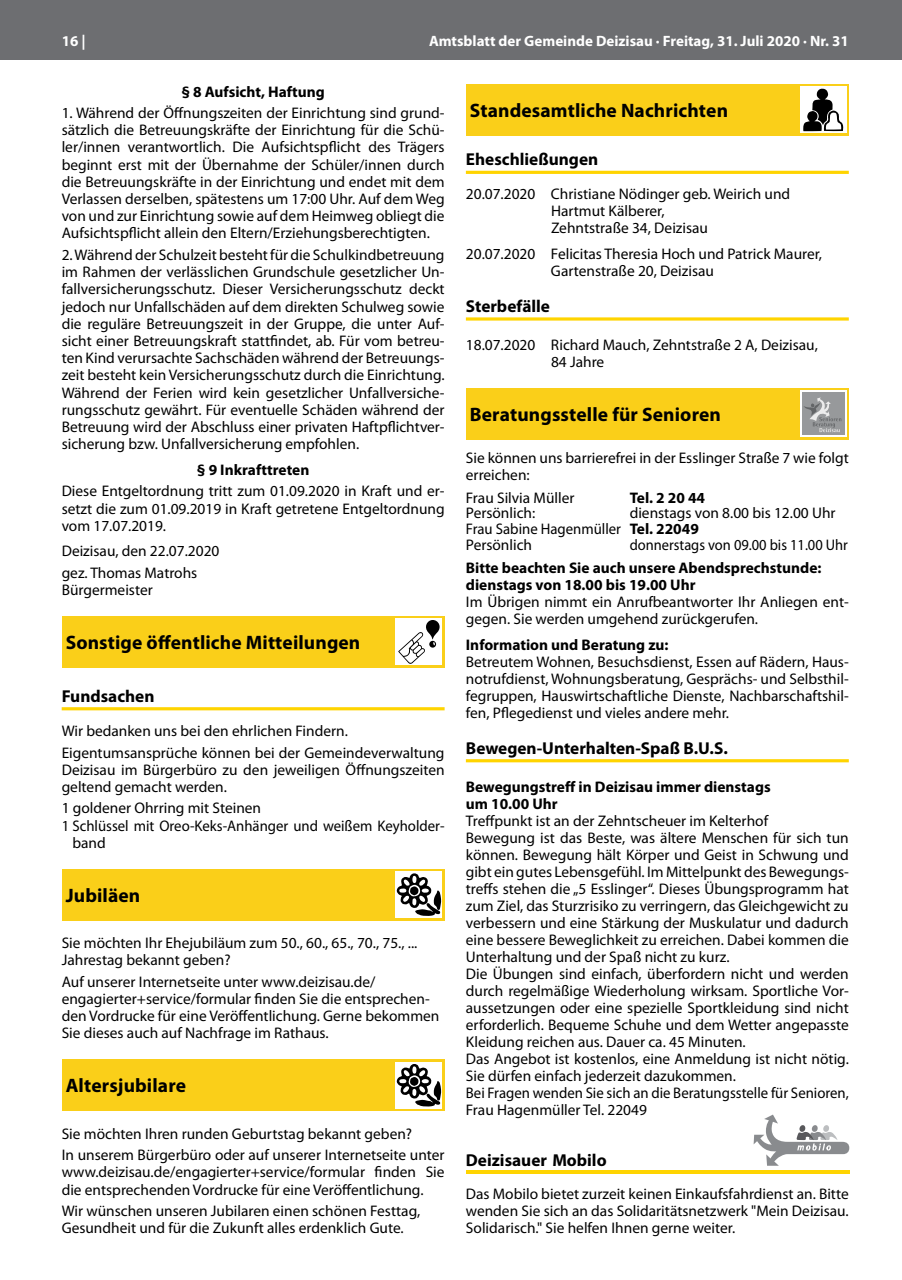
<style>
.page{position:relative;width:902px;height:1280px;background:#fff}
.page>*{position:absolute;margin:0;border:0;box-sizing:border-box;transform-origin:0 0}
.t1{font:700 19.5px "Myriad Pro";letter-spacing:.005em;color:#000}
.t2{font:700 17.25px "Myriad Pro";color:#000}
.t3{font:15.3px/17px "Myriad Pro";color:#000}
.t4{font:700 15.3px/17px "Myriad Pro";color:#000}
.t5{font:15.3px "Myriad Pro";color:#000;scale:.96 1}
.t6{font:15.3px "Myriad Pro";color:#000;scale:.94 1}
.t7{font:700 15px "Myriad Pro";color:#fff}
.s1{font-weight:700}
</style>
<div class="page">
<div style="left:0;top:0;width:901px;height:60px;background:#6d6e71"></div>
<hr style="left:62px;top:707px;width:382px;height:3px;background:#ffd400">
<div style="left:62px;top:616px;width:382px;height:51px;background:#facf19"></div>
<div style="left:395px;top:618px;width:47px;height:47px;background:#fff"></div>
<svg style="left:398px;top:620px;width:42px;height:44px"></svg>
<div style="left:62px;top:869px;width:382px;height:51px;background:#facf19"></div>
<div style="left:395px;top:871px;width:47px;height:47px;background:#fff"></div>
<svg style="left:397px;top:873px;width:44px;height:43px"></svg>
<div style="left:62px;top:1060px;width:382px;height:51px;background:#facf19"></div>
<div style="left:395px;top:1062px;width:47px;height:46px;background:#fff"></div>
<svg style="left:397px;top:1064px;width:44px;height:43px"></svg>
<hr style="left:466px;top:171px;width:382px;height:3px;background:#ffd400">
<svg style="left:466px;top:317px;width:382px;height:4px;background:#ffdc33"></svg>
<hr style="left:466px;top:759px;width:382px;height:3px;background:#ffd400">
<div style="left:466px;top:84px;width:382px;height:51px;background:#facf19"></div>
<div style="left:799px;top:87px;width:47px;height:46px;background:#fff"></div>
<svg style="left:803px;top:88px;width:40px;height:43px"></svg>
<div style="left:466px;top:388px;width:382px;height:51px;background:#facf19"></div>
<div style="left:799px;top:391px;width:47px;height:46px;background:linear-gradient(to right,#fff,#fff)"></div>
<div style="left:802px;top:393px;width:42px;height:42px;background:#97999b"></div>
<svg style="left:804px;top:397px;width:37px;height:35px"></svg>
<svg style="left:753px;top:1114px;width:96px;height:52px"></svg>
<hr style="left:466px;top:1170px;width:383px;height:4px;background:#ffd400">
<p class="t7" style="left:62px;top:31px;width:25px">16 |</p>
<p class="t7" style="left:429px;top:31px;width:421px">Amtsblatt der Gemeinde Deizisau · Freitag, 31. Juli 2020 · Nr. 31</p>
<p class="t4" style="left:181px;top:82px;width:145px">§ 8 Aufsicht, Haftung</p>
<p class="t3" style="left:62px;top:104px;width:384px;text-align:justify">1. Während der Öffnungszeiten der Einrichtung sind grund&shy;sätzlich die Betreuungskräfte der Einrichtung für die Schü&shy;ler/innen verantwortlich. Die Aufsichtspflicht des Trägers beginnt erst mit der Übernahme der Schüler/innen durch die Betreuungskräfte in der Einrichtung und endet mit dem Verlassen derselben, spätestens um 17:00 Uhr. Auf dem Weg von und zur Einrichtung sowie auf dem Heimweg obliegt die Aufsichtspflicht allein den Eltern/Erziehungsberechtigten.</p>
<p class="t3" style="left:62px;top:246px;width:384px;text-align:justify">2. Während der Schulzeit besteht für die Schulkindbetreuung im Rahmen der verlässlichen Grundschule gesetzlicher Un&shy;fallversicherungsschutz. Dieser Versicherungsschutz deckt jedoch nur Unfallschäden auf dem direkten Schulweg sowie die reguläre Betreuungszeit in der Gruppe, die unter Auf&shy;sicht einer Betreuungskraft stattfindet, ab. Für vom betreu&shy;ten Kind verursachte Sachschäden während der Betreuungs&shy;zeit besteht kein Versicherungsschutz durch die Einrichtung.<br>Während der Ferien wird kein gesetzlicher Unfallversiche&shy;rungsschutz gewährt. Für eventuelle Schäden während der Betreuung wird der Abschluss einer privaten Haftpflichtver&shy;sicherung bzw. Unfallversicherung empfohlen.</p>
<p class="t4" style="left:197px;top:461px;width:114px">§ 9 inkrafttreten</p>
<p class="t3" style="left:62px;top:482px;width:384px;text-align:justify">Diese Entgeltordnung tritt zum 01.09.2020 in Kraft und er&shy;setzt die zum 01.09.2019 in Kraft getretene Entgeltordnung vom 17.07.2019.</p>
<p class="t3" style="left:62px;top:540px;width:159px;line-height:21.5px">Deizisau, den 22.07.2020 gez. Thomas Matrohs</p>
<p class="t3" style="left:62px;top:581px;width:93px">Bürgermeister</p>
<p class="t1" style="left:66px;top:631px;width:296px">Sonstige öffentliche Mitteilungen</p>
<p class="t2" style="left:62px;top:685px;width:94px">Fundsachen</p>
<p class="t3" style="left:62px;top:720px;width:384px;line-height:21.5px">Wir bedanken uns bei den ehrlichen Findern.<br>Eigentumsansprüche können bei der Gemeindeverwaltung</p>
<p class="t3" style="left:62px;top:761px;width:384px">Deizisau im Bürgerbüro zu den jeweiligen Öffnungszeiten geltend gemacht werden.</p>
<p class="t3" style="left:62px;top:799px;width:201px">1 goldener Ohrring mit Steinen</p>
<p class="t5" style="left:62px;top:816px;width:400px">1 Schlüssel mit Oreo-Keks-Anhänger und weißem Keyholder-</p>
<p class="t3" style="left:72px;top:834px;width:35px">band</p>
<p class="t1" style="left:66px;top:884px;width:76px">Jubiläen</p>
<p class="t3" style="left:62px;top:934px;width:357px">Sie möchten Ihr Ehejubiläum zum 50., 60., 65., 70., 75., ...<br>Jahrestag bekannt geben?</p>
<p class="t3" style="left:62px;top:973px;width:379px">Auf unserer Internetseite unter www.deizisau.de/ engagierter+service/formular finden Sie die entsprechen&shy;den Vordrucke für eine Veröffentlichung. Gerne bekommen Sie dieses auch auf Nachfrage im Rathaus.</p>
<p class="t1" style="left:66px;top:1075px;width:122px">Altersjubilare</p>
<p class="t3" style="left:62px;top:1122px;width:384px;line-height:21.5px">Sie möchten Ihren runden Geburtstag bekannt geben?<br>In unserem Bürgerbüro oder auf unserer Internetseite unter</p>
<p class="t3" style="left:62px;top:1163px;width:384px">www.deizisau.de/engagierter+service/formular finden Sie die entsprechenden Vordrucke für eine Veröffentlichung.</p>
<p class="t3" style="left:62px;top:1202px;width:360px">Wir wünschen unseren Jubilaren einen schönen Festtag,<br>Gesundheit und für die Zukunft alles erdenklich Gute.</p>
<p class="t1" style="left:470px;top:100px;width:260px">Standesamtliche Nachrichten</p>
<p class="t2" style="left:466px;top:148px;width:134px">Eheschließungen</p>
<p class="t3" style="left:551px;top:186px;width:241px;text-indent:-85px">20.07.2020 Christiane Nödinger geb. Weirich und<br>Hartmut Kälberer,<br>Zehntstraße 34, Deizisau</p>
<p class="t3" style="left:551px;top:245px;width:272px;text-indent:-85px">20.07.2020 Felicitas Theresia Hoch und Patrick Maurer,<br>Gartenstraße 20, Deizisau</p>
<p class="t2" style="left:466px;top:295px;width:86px">Sterbefälle</p>
<p class="t3" style="left:551px;top:336px;width:268px;text-indent:-85px">18.07.2020 Richard Mauch, Zehntstraße 2 A, Deizisau,<br>84 Jahre</p>
<p class="t1" style="left:470px;top:403px;width:252px">Beratungsstelle für Senioren</p>
<p class="t3" style="left:466px;top:449px;width:384px">Sie können uns barrierefrei in der Esslinger Straße 7 wie folgt erreichen:</p>
<p class="t3" style="left:466px;top:489px;width:110px">Frau Silvia Müller</p>
<p class="t4" style="left:629px;top:488px;width:77px">tel. 2 20 44</p>
<p class="t3" style="left:466px;top:504px;width:71px">Persönlich:</p>
<p class="t3" style="left:466px;top:505px;width:371px;line-height:15.8px;text-indent:164px">dienstags von 8.00 bis 12.00 Uhr<br>Frau Sabine Hagenmüller <span class="s1">tel. 22049<br></span>Persönlich</p>
<p class="t6" style="left:629px;top:535px;width:234px">donnerstags von 09.00 bis 11.00 Uhr</p>
<p class="t4" style="left:466px;top:559px;width:357px">Bitte beachten Sie auch unsere Abendsprechstunde: dienstags von 18.00 bis 19.00 Uhr</p>
<p class="t3" style="left:466px;top:593px;width:384px">Im Übrigen nimmt ein Anrufbeantworter Ihr Anliegen ent&shy;gegen. Sie werden umgehend zurückgerufen.</p>
<p class="t4" style="left:466px;top:635px;width:204px">information und Beratung zu:</p>
<p class="t3" style="left:466px;top:653px;width:384px;text-align:justify">Betreutem Wohnen, Besuchsdienst, Essen auf Rädern, Haus&shy;notrufdienst, Wohnungsberatung, Gesprächs- und Selbsthil&shy;fegruppen, Hauswirtschaftliche Dienste, Nachbarschaftshil&shy;fen, Pflegedienst und vieles andere mehr.</p>
<p class="t2" style="left:466px;top:737px;width:263px">Bewegen-Unterhalten-Spaß B.U.S.</p>
<p class="t4" style="left:466px;top:778px;width:306px">Bewegungstreff in Deizisau immer dienstags um 10.00 Uhr</p>
<p class="t3" style="left:466px;top:812px;width:384px">Treffpunkt ist an der Zehntscheuer im Kelterhof<br>Bewegung ist das Beste, was ältere Menschen für sich tun können. Bewegung hält Körper und Geist in Schwung und gibt ein gutes Lebensgefühl. Im Mittelpunkt des Bewegungs&shy;treffs stehen die „5 Esslinger“. Dieses Übungsprogramm hat zum Ziel, das Sturzrisiko zu verringern, das Gleichgewicht zu verbessern und eine Stärkung der Muskulatur und dadurch eine bessere Beweglichkeit zu erreichen. Dabei kommen die Unterhaltung und der Spaß nicht zu kurz.<br>Die Übungen sind einfach, überfordern nicht und werden durch regelmäßige Wiederholung wirksam. Sportliche Vor&shy;aussetzungen oder eine spezielle Sportkleidung sind nicht erforderlich. Bequeme Schuhe und dem Wetter angepasste Kleidung reichen aus. Dauer ca. 45 Minuten.<br>Das Angebot ist kostenlos, eine Anmeldung ist nicht nötig.<br>Sie dürfen einfach jederzeit dazukommen.<br>Bei Fragen wenden Sie sich an die Beratungsstelle für Senioren, Frau Hagenmüller Tel. 22049</p>
<p class="t2" style="left:466px;top:1150px;width:142px">Deizisauer Mobilo</p>
<p class="t3" style="left:466px;top:1185px;width:384px;text-align:justify">Das Mobilo bietet zurzeit keinen Einkaufsfahrdienst an. Bitte wenden Sie sich an das Solidaritätsnetzwerk "Mein Deizisau.<br>Solidarisch." Sie helfen Ihnen gerne weiter.</p>
</div>
